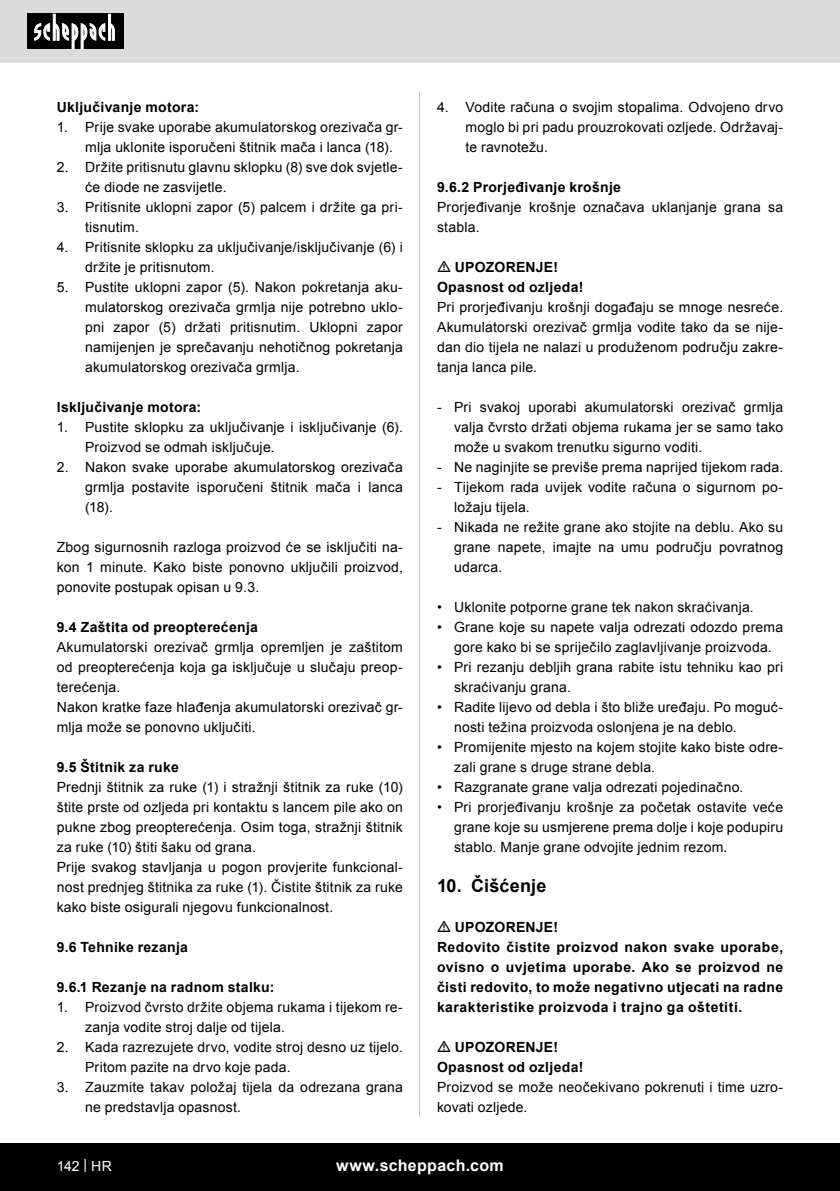
<style>
.page{position:relative;width:840px;height:1191px;background:#fff}
.page>*{position:absolute;margin:0;border:0;box-sizing:border-box;transform-origin:0 0}
.t1{font:700 18px "Arial";letter-spacing:.01em;color:#000}
.t2{font:700 16px "Arial";letter-spacing:.02em;color:#fff}
.t3{font:14px/20px "Arial";letter-spacing:.015em;color:#000}
.Aufzählung_Zahl{font:700 14px/20px "Arial";letter-spacing:.02em;color:#000;text-align:justify}
.t4{font:14px "Arial";color:#fff}
</style>
<div class="page">
<div style="left:0;top:0;width:839px;height:63px;background:#dbdbdb"></div>
<div style="left:0;top:1143px;width:839px;height:48px;background:#000"></div>
<div style="left:27px;top:14px;width:96px;height:35px;background:#000"></div>
<svg style="left:34px;top:14px;width:81px;height:35px"></svg>
<hr style="left:419px;top:92px;width:1px;height:1025px;background:#c7c7c7">
<p class="Aufzählung_Zahl" style="left:57px;top:98px;width:144px">Uključivanje motora:</p>
<p class="t3" style="left:85px;top:117px;width:319px;text-indent:-28px">1. Prije svake uporabe akumulatorskog orezivača gr&shy;mlja uklonite isporučeni štitnik mača i lanca (18).</p>
<p class="t3" style="left:85px;top:157px;width:319px;text-indent:-28px">2. Držite pritisnutu glavnu sklopku (8) sve dok svjetle&shy;će diode ne zasvijetle.</p>
<p class="t3" style="left:85px;top:197px;width:319px;text-indent:-28px">3. Pritisnite uklopni zapor (5) palcem i držite ga pri&shy;tisnutim.</p>
<p class="t3" style="left:85px;top:237px;width:319px;text-indent:-28px">4. Pritisnite sklopku za uključivanje/isključivanje (6) i držite je pritisnutom.</p>
<p class="t3" style="left:85px;top:277px;width:319px;text-align:justify;text-indent:-28px">5. Pustite uklopni zapor (5). Nakon pokretanja aku&shy;mulatorskog orezivača grmlja nije potrebno uklo&shy;pni zapor (5) držati pritisnutim. Uklopni zapor namijenjen je sprečavanju nehotičnog pokretanja akumulatorskog orezivača grmlja.</p>
<p class="Aufzählung_Zahl" style="left:57px;top:398px;width:146px">Isključivanje motora:</p>
<p class="t3" style="left:85px;top:417px;width:319px;text-indent:-28px">1. Pustite sklopku za uključivanje i isključivanje (6).<br>Proizvod se odmah isključuje.</p>
<p class="t3" style="left:85px;top:457px;width:319px;text-align:justify;text-indent:-28px">2. Nakon svake uporabe akumulatorskog orezivača grmlja postavite isporučeni štitnik mača i lanca (18).</p>
<p class="t3" style="left:57px;top:537px;width:347px;text-align:justify">Zbog sigurnosnih razloga proizvod će se isključiti na&shy;kon 1 minute. Kako biste ponovno uključili proizvod, ponovite postupak opisan u 9.3.</p>
<p class="Aufzählung_Zahl" style="left:57px;top:618px;width:203px">9.4 Zaštita od preopterećenja</p>
<p class="t3" style="left:57px;top:637px;width:347px;text-align:justify">Akumulatorski orezivač grmlja opremljen je zaštitom od preopterećenja koja ga isključuje u slučaju preop&shy;terećenja.</p>
<p class="t3" style="left:57px;top:697px;width:347px">Nakon kratke faze hlađenja akumulatorski orezivač gr&shy;mlja može se ponovno uključiti.</p>
<p class="Aufzählung_Zahl" style="left:57px;top:758px;width:123px">9.5 Štitnik za ruke</p>
<p class="t3" style="left:57px;top:777px;width:347px;text-align:justify">Prednji štitnik za ruke (1) i stražnji štitnik za ruke (10) štite prste od ozljeda pri kontaktu s lancem pile ako on pukne zbog preopterećenja. Osim toga, stražnji štitnik za ruke (10) štiti šaku od grana.</p>
<p class="t3" style="left:57px;top:857px;width:347px;text-align:justify">Prije svakog stavljanja u pogon provjerite funkcional&shy;nost prednjeg štitnika za ruke (1). Čistite štitnik za ruke kako biste osigurali njegovu funkcionalnost.</p>
<p class="Aufzählung_Zahl" style="left:57px;top:938px;width:133px">9.6 Tehnike rezanja</p>
<p class="Aufzählung_Zahl" style="left:57px;top:978px;width:219px">9.6.1 Rezanje na radnom stalku:</p>
<p class="t3" style="left:85px;top:997px;width:319px;text-indent:-28px">1. Proizvod čvrsto držite objema rukama i tijekom re&shy;zanja vodite stroj dalje od tijela.</p>
<p class="t3" style="left:85px;top:1037px;width:319px;text-indent:-28px">2. Kada razrezujete drvo, vodite stroj desno uz tijelo.<br>Pritom pazite na drvo koje pada.</p>
<p class="t3" style="left:85px;top:1077px;width:319px;text-indent:-28px">3. Zauzmite takav položaj tijela da odrezana grana ne predstavlja opasnost.</p>
<p class="t3" style="left:465px;top:97px;width:319px;text-align:justify;text-indent:-28px">4. Vodite računa o svojim stopalima. Odvojeno drvo moglo bi pri padu prouzrokovati ozljede. Održavaj&shy;te ravnotežu.</p>
<p class="Aufzählung_Zahl" style="left:437px;top:178px;width:185px">9.6.2 Prorjeđivanje krošnje</p>
<p class="t3" style="left:437px;top:197px;width:347px">Prorjeđivanje krošnje označava uklanjanje grana sa stabla.</p>
<p class="Aufzählung_Zahl" style="left:454px;top:258px;width:105px">UPOZORENJE!</p>
<p class="Aufzählung_Zahl" style="left:437px;top:278px;width:148px">Opasnost od ozljeda!</p>
<p class="t3" style="left:437px;top:297px;width:347px;text-align:justify">Pri prorjeđivanju krošnji događaju se mnoge nesreće.<br>Akumulatorski orezivač grmlja vodite tako da se nije&shy;dan dio tijela ne nalazi u produženom području zakre&shy;tanja lanca pile.</p>
<p class="t3" style="left:454px;top:397px;width:330px;text-align:justify;text-indent:-17px">- Pri svakoj uporabi akumulatorski orezivač grmlja valja čvrsto držati objema rukama jer se samo tako može u svakom trenutku sigurno voditi.</p>
<p class="t3" style="left:437px;top:457px;width:347px">- Ne naginjite se previše prema naprijed tijekom rada.</p>
<p class="t3" style="left:454px;top:477px;width:330px;text-indent:-17px">- Tijekom rada uvijek vodite računa o sigurnom po&shy;ložaju tijela.</p>
<p class="t3" style="left:454px;top:517px;width:330px;text-align:justify;text-indent:-17px">- Nikada ne režite grane ako stojite na deblu. Ako su grane napete, imajte na umu području povratnog udarca.</p>
<p class="t3" style="left:437px;top:597px;width:318px">• Uklonite potporne grane tek nakon skraćivanja.</p>
<p class="t3" style="left:437px;top:617px;width:347px;text-align:center">• Grane koje su napete valja odrezati odozdo prema gore kako bi se spriječilo zaglavljivanje proizvoda.</p>
<p class="t3" style="left:454px;top:657px;width:330px;text-indent:-17px">• Pri rezanju debljih grana rabite istu tehniku kao pri skraćivanju grana.</p>
<p class="t3" style="left:454px;top:697px;width:330px;text-indent:-17px">• Radite lijevo od debla i što bliže uređaju. Po moguć&shy;nosti težina proizvoda oslonjena je na deblo.</p>
<p class="t3" style="left:454px;top:737px;width:330px;text-indent:-17px">• Promijenite mjesto na kojem stojite kako biste odre&shy;zali grane s druge strane debla.</p>
<p class="t3" style="left:437px;top:777px;width:308px">• Razgranate grane valja odrezati pojedinačno.</p>
<p class="t3" style="left:454px;top:797px;width:330px;text-align:justify;text-indent:-17px">• Pri prorjeđivanju krošnje za početak ostavite veće grane koje su usmjerene prema dolje i koje podupiru stablo. Manje grane odvojite jednim rezom.</p>
<p class="t1" style="left:437px;top:874px;width:111px">10. Čišćenje</p>
<p class="Aufzählung_Zahl" style="left:454px;top:918px;width:105px">UPOZORENJE!</p>
<p class="Aufzählung_Zahl" style="left:437px;top:938px;width:347px">Redovito čistite proizvod nakon svake uporabe, ovisno o uvjetima uporabe. Ako se proizvod ne čisti redovito, to može negativno utjecati na radne karakteristike proizvoda i trajno ga oštetiti.</p>
<p class="Aufzählung_Zahl" style="left:454px;top:1038px;width:105px">UPOZORENJE!</p>
<p class="Aufzählung_Zahl" style="left:437px;top:1058px;width:148px">Opasnost od ozljeda!</p>
<p class="t3" style="left:437px;top:1077px;width:347px">Proizvod se može neočekivano pokrenuti i time uzro&shy;kovati ozljede.</p>
<p class="t4" style="left:57px;top:1156px;width:56px">142 | HR</p>
<p class="t2" style="left:336px;top:1154px;width:169px">www.scheppach.com</p>
</div>
